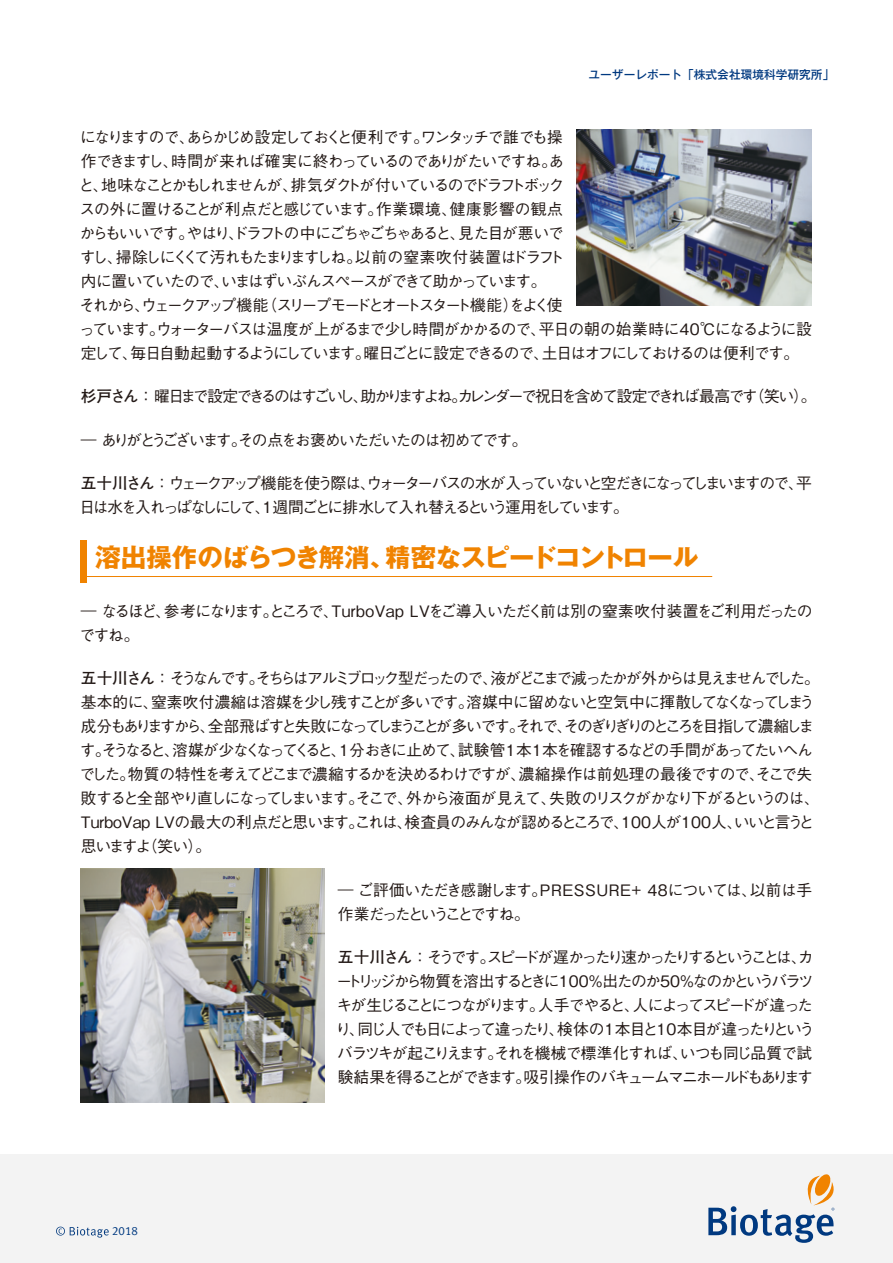
<style>
.page{position:relative;width:893px;height:1263px;background:#fff}
.page>*{position:absolute;margin:0;border:0;box-sizing:border-box;transform-origin:0 0}
.t1{font:700 25.5px "Gothic MB101 Pro";letter-spacing:-.03em;color:#f08300}
.t2{font:500 15.75px/24px "Gothic BBB Pro";letter-spacing:-.115em;color:#231916}
.t3{font:500 15.75px/24px "Gothic BBB Pro";letter-spacing:-.145em;color:#231916}
.t4{font:500 15.75px/24px "Gothic BBB Pro";letter-spacing:-.045em;color:#231916}
.t5{font:500 15.75px "Gothic BBB Pro";letter-spacing:-.155em;color:#231916}
.t6{font:500 15.75px/24px "Gothic BBB Pro";letter-spacing:-.055em;color:#231916}
.t7{font:12px "Meta Plus Normal Caps";color:#003980}
.t8{font:500 11.7px "Gothic MB101 Pro";color:#003980}
.s1{font-family:"Futo Go B101 Pro";font-weight:700}
</style>
<div class="page">
<div style="left:0;top:1154px;width:893px;height:109px;background:#f3f3f3"></div>
<svg style="left:708px;top:1174px;width:127px;height:69px"></svg>
<svg style="left:56px;top:1226px;width:53px;height:11px"></svg>
<div style="left:81px;top:540px;width:6px;height:43px;background:#f08300"></div>
<hr style="left:87px;top:576px;width:625px;height:1px;background:#f08300">
<img style="left:81px;top:869px;width:243px;height:233px">
<img style="left:576px;top:129px;width:236px;height:177px">
<p class="t8" style="left:588px;top:64px;width:247px">ユーザーレポート「株式会社環境科学研究所」</p>
<p class="t2" style="left:79px;top:123px;width:735px">になりますので、あらかじめ設定しておくと便利です。ワンタッチで誰でも操<br>作できますし、時間が来れば確実に終わっているのでありがたいですね。あ<br>と、地味なことかもしれませんが、排気ダクトが付いているのでドラフトボック<br>スの外に置けることが利点だと感じています。作業環境、健康影響の観点<br>からもいいです。やはり、ドラフトの中にごちゃごちゃあると、見た目が悪いで<br>すし、掃除しにくくて汚れもたまりますしね。以前の窒素吹付装置はドラフト<br>内に置いていたので、いまはずいぶんスペースができて助かっています。<br>それから、ウェークアップ機能（スリープモードとオートスタート機能）をよく使<br>っています。ウォーターバスは温度が上がるまで少し時間がかかるので、平日の朝の始業時に40℃になるように設定して、毎日自動起動するようにしています。曜日ごとに設定できるので、土日はオフにしておけるのは便利です。</p>
<p class="t5" style="left:81px;top:384px;width:737px"><span class="s1">杉戸さん</span>：曜日まで設定できるのはすごいし、助かりますよね。カレンダーで祝日を含めて設定できれば最高です（笑い）。</p>
<p class="t2" style="left:81px;top:426px;width:448px">― ありがとうございます。その点をお褒めいただいたのは初めてです。</p>
<p class="t3" style="left:79px;top:469px;width:734px"><span class="s1">五十川さん</span>：ウェークアップ機能を使う際は、ウォーターバスの水が入っていないと空だきになってしまいますので、平日は水を入れっぱなしにして、1週間ごとに排水して入れ替えるという運用をしています。</p>
<h1 class="t1" style="left:95px;top:536px;width:604px">溶出操作のばらつき解消、精密なスピードコントロール</h1>
<p class="t4" style="left:80px;top:597px;width:734px">― なるほど、参考になります。ところで、TurboVap LVをご導入いただく前は別の窒素吹付装置をご利用だったのですね。</p>
<p class="t2" style="left:80px;top:664px;width:742px"><span class="s1">五十川さん</span>：そうなんです。そちらはアルミブロック型だったので、液がどこまで減ったかが外からは見えませんでした。基本的に、窒素吹付濃縮は溶媒を少し残すことが多いです。溶媒中に留めないと空気中に揮散してなくなってしまう成分もありますから、全部飛ばすと失敗になってしまうことが多いです。それで、そのぎりぎりのところを目指して濃縮します。そうなると、溶媒が少なくなってくると、1分おきに止めて、試験管1本1本を確認するなどの手間があってたいへんでした。物質の特性を考えてどこまで濃縮するかを決めるわけですが、濃縮操作は前処理の最後ですので、そこで失敗すると全部やり直しになってしまいます。そこで、外から液面が見えて、失敗のリスクがかなり下がるというのは、TurboVap LVの最大の利点だと思います。これは、検査員のみんなが認めるところで、100人が100人、いいと言うと思いますよ（笑い）。</p>
<p class="t6" style="left:338px;top:876px;width:476px">― ご評価いただき感謝します。PRESSURE+ 48については、以前は手作業だったということですね。</p>
<p class="t2" style="left:335px;top:943px;width:481px"><span class="s1">五十川さん</span>：そうです。スピードが遅かったり速かったりするということは、カートリッジから物質を溶出するときに100％出たのか50％なのかというバラツキが生じることにつながります。人手でやると、人によってスピードが違ったり、同じ人でも日によって違ったり、検体の1本目と10本目が違ったりというバラツキが起こりえます。それを機械で標準化すれば、いつも同じ品質で試験結果を得ることができます。吸引操作のバキュームマニホールドもあります</p>
<p class="t7" style="left:112px;top:1224px;width:27px">2018</p>
</div>
